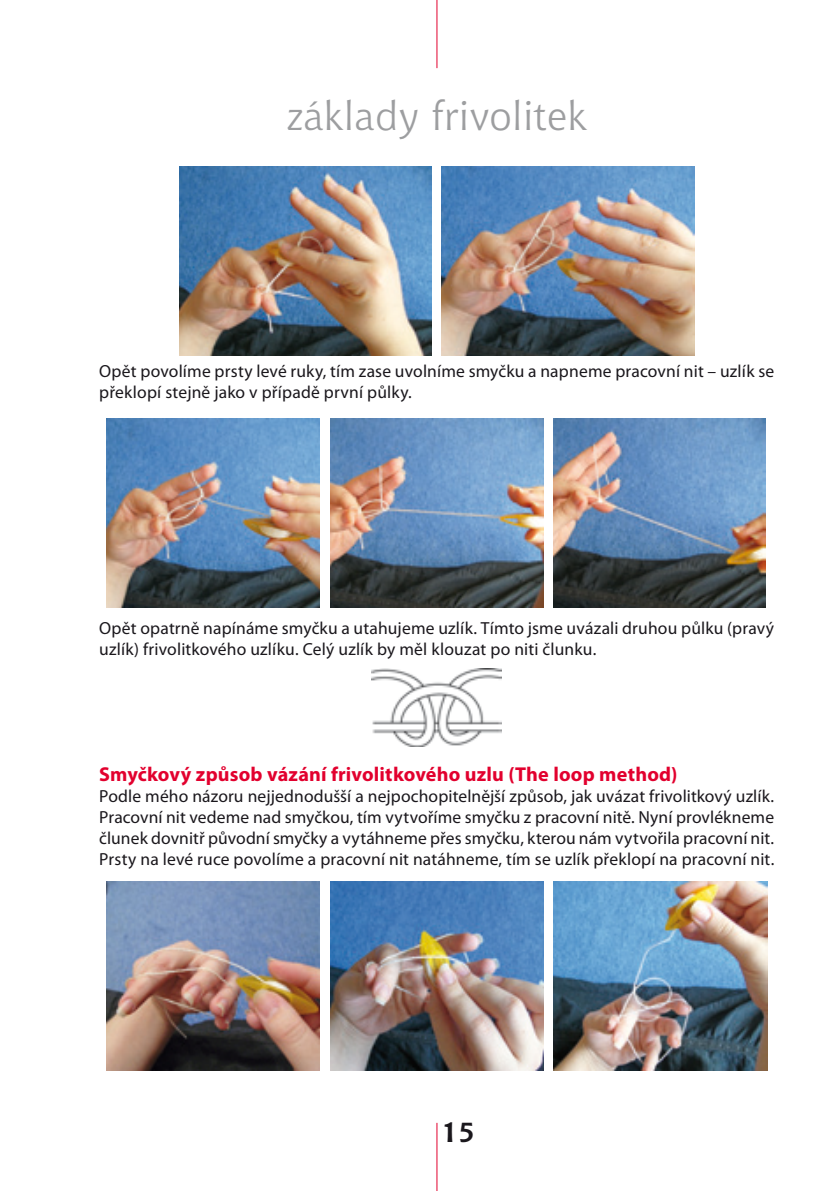
<style>
.page{position:relative;width:824px;height:1191px;background:#fff}
.page>*{position:absolute;margin:0;border:0;box-sizing:border-box;transform-origin:0 0}
.t1{font:40.25px "Chianti BT";letter-spacing:.01em;color:#9d9ea0}
.t2{font:700 28px "Chianti BT";color:#1a171c}
.t3{font:700 20.12px "Myriad Pro";letter-spacing:.01em;color:#e2002e}
.t4{font:17.5px/21px "Myriad Pro";letter-spacing:.01em;color:#1a171c}
</style>
<div class="page">
<hr style="left:436px;top:1122px;width:1px;height:69px;background:#e2002e">
<hr style="left:436px;top:0;width:1px;height:68px;background:#e2002e">
<img style="left:179px;top:167px;width:252px;height:189px">
<img style="left:442px;top:167px;width:252px;height:189px">
<img style="left:106px;top:419px;width:214px;height:189px">
<img style="left:330px;top:419px;width:213px;height:189px">
<img style="left:553px;top:419px;width:212px;height:189px">
<img style="left:371px;top:668px;width:131px;height:78px">
<img style="left:106px;top:881px;width:214px;height:189px">
<img style="left:330px;top:881px;width:213px;height:189px">
<img style="left:553px;top:881px;width:214px;height:189px">
<h1 class="t1" style="left:287px;top:92px;width:301px">základy frivolitek</h1>
<p class="t4" style="left:99px;top:360px;width:676px">Opět povolíme prsty levé ruky, tím zase uvolníme smyčku a napneme pracovní nit – uzlík se překlopí stejně jako v případě první půlky.</p>
<p class="t4" style="left:99px;top:617px;width:676px">Opět opatrně napínáme smyčku a utahujeme uzlík. Tímto jsme uvázali druhou půlku (pravý uzlík) frivolitkového uzlíku. Celý uzlík by měl klouzat po niti člunku.</p>
<p class="t3" style="left:99px;top:761px;width:579px">Smyčkový způsob vázání frivolitkového uzlu (The loop method)</p>
<p class="t4" style="left:99px;top:785px;width:676px;text-align:justify">Podle mého názoru nejjednodušší a nejpochopitelnější způsob, jak uvázat frivolitkový uzlík.<br>Pracovní nit vedeme nad smyčkou, tím vytvoříme smyčku z pracovní nitě. Nyní provlékneme člunek dovnitř původní smyčky a vytáhneme přes smyčku, kterou nám vytvořila pracovní nit.<br>Prsty na levé ruce povolíme a pracovní nit natáhneme, tím se uzlík překlopí na pracovní nit.</p>
<h2 class="t2" style="left:441px;top:1116px;width:36px">15</h2>
</div>
